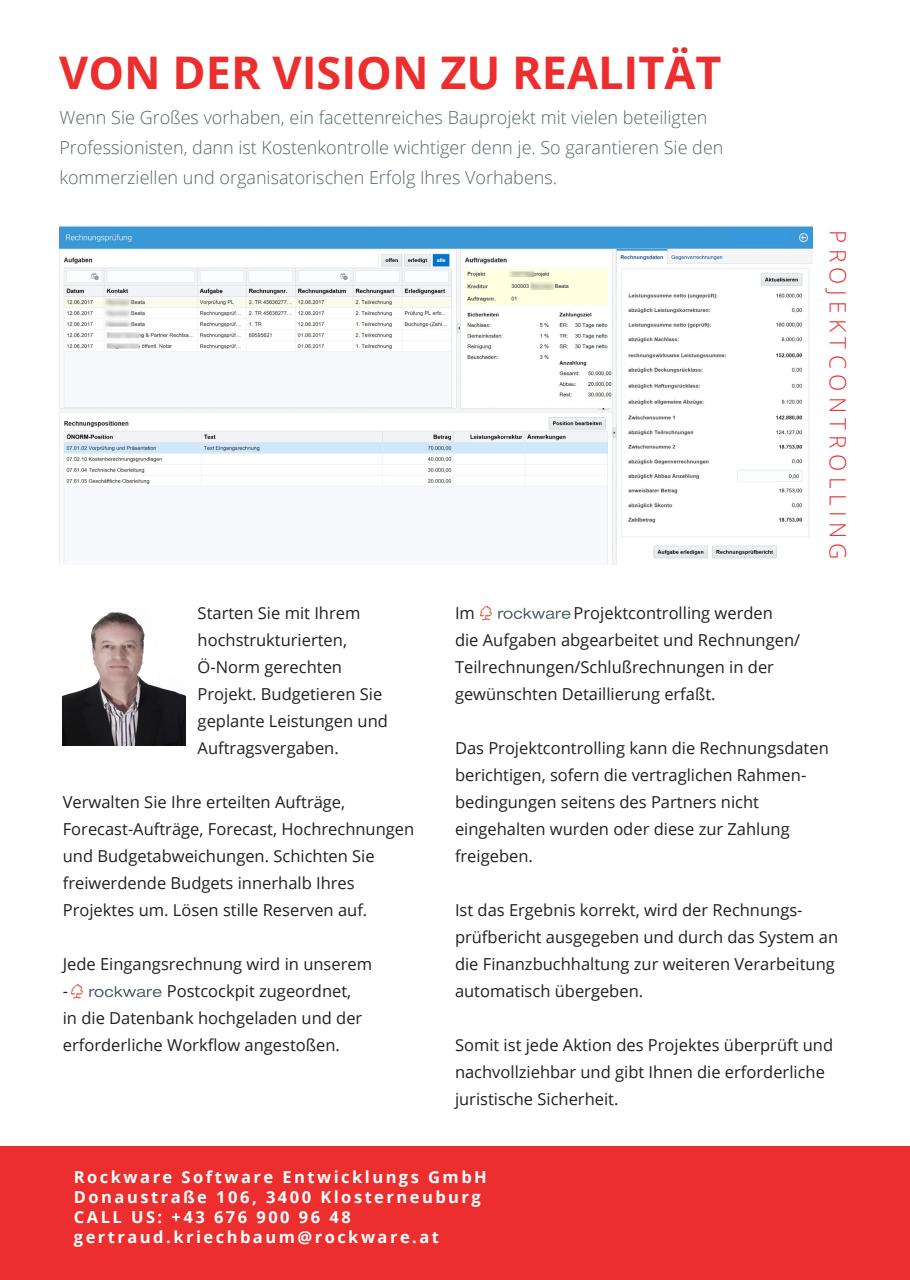
<style>
.page{position:relative;width:910px;height:1280px;background:#fff}
.page>*{position:absolute;margin:0;border:0;box-sizing:border-box;transform-origin:0 0}
.t1{font:700 45px "Open Sans";color:#ec2f2e}
.t2{font:300 22.5px "Open Sans";letter-spacing:.24em;color:#ec2f2e}
.t3{font:300 18px/30px "Open Sans";color:#56656d}
.t4{font:16.5px/27px "Open Sans";color:#231f20}
.t5{font:700 16.5px "Open Sans";letter-spacing:.15em;color:#fff}
</style>
<div class="page">
<div style="left:0;top:1146px;width:910px;height:134px;background:#ec2f2e"></div>
<img style="left:59px;top:225px;width:754px;height:339px">
<img style="left:63px;top:612px;width:122px;height:133px">
<svg style="left:71px;top:984px;width:12px;height:15px"></svg>
<svg style="left:89px;top:986px;width:73px;height:11px"></svg>
<svg style="left:480px;top:606px;width:12px;height:15px"></svg>
<svg style="left:498px;top:608px;width:73px;height:11px"></svg>
<p class="t1" style="left:59px;top:41px;width:664px">VON DER VISION ZU REALITÄT</p>
<p class="t3" style="left:59px;top:102px;width:666px">Wenn Sie Großes vorhaben, ein facettenreiches Bauprojekt mit vielen beteiligten<br>Professionisten, dann ist Kostenkontrolle wichtiger denn je. So garantieren Sie den kommerziellen und organisatorischen Erfolg Ihres Vorhabens.</p>
<p class="t2" style="left:853px;top:230px;width:331px;rotate:90deg">PROJEKTCONTROLLING</p>
<p class="t4" style="left:198px;top:599px;width:192px">Starten Sie mit Ihrem hochstrukturierten,<br>Ö-Norm gerechten<br>Projekt. Budgetieren Sie geplante Leistungen und<br>Auftragsvergaben.</p>
<p class="t4" style="left:63px;top:788px;width:353px">Verwalten Sie Ihre erteilten Aufträge, Forecast-Aufträge, Forecast, Hochrechnungen und Budgetabweichungen. Schichten Sie freiwerdende Budgets innerhalb Ihres</p>
<p class="t4" style="left:63px;top:896px;width:306px">Projektes um. Lösen stille Reserven auf.</p>
<p class="t4" style="left:63px;top:950px;width:311px">Jede Eingangsrechnung wird in unserem -</p>
<p class="t4" style="left:167px;top:977px;width:186px">Postcockpit zugeordnet,</p>
<p class="t4" style="left:63px;top:1004px;width:301px">in die Datenbank hochgeladen und der</p>
<p class="t4" style="left:63px;top:1031px;width:279px">erforderliche Workflow angestoßen.</p>
<p class="t4" style="left:455px;top:599px;width:347px;text-indent:119px">Projektcontrolling werden die Aufgaben abgearbeitet und Rechnungen/ Teilrechnungen/Schlußrechnungen in der gewünschten Detaillierung erfaßt.</p>
<p class="t4" style="left:455px;top:734px;width:375px">Das Projektcontrolling kann die Rechnungsdaten berichtigen, sofern die vertraglichen Rahmen&shy;bedingungen seitens des Partners nicht eingehalten wurden oder diese zur Zahlung freigeben.</p>
<p class="t4" style="left:455px;top:896px;width:385px">Ist das Ergebnis korrekt, wird der Rechnungs&shy;prüfbericht ausgegeben und durch das System an die Finanzbuchhaltung zur weiteren Verarbeitung automatisch übergeben.</p>
<p class="t4" style="left:455px;top:1031px;width:380px">Somit ist jede Aktion des Projektes überprüft und nachvollziehbar und gibt Ihnen die erforderliche juristische Sicherheit.</p>
<p class="t4" style="left:455px;top:599px;width:21px">Im</p>
<p class="t5" style="left:74px;top:1165px;width:414px">Rockware Software Entwicklungs GmbH</p>
<p class="t5" style="left:74px;top:1185px;width:408px">Donaustraße 106, 3400 Klosterneuburg</p>
<p class="t5" style="left:74px;top:1205px;width:278px">CALL US: +43 676 900 96 48</p>
<p class="t5" style="left:74px;top:1225px;width:367px">gertraud.kriechbaum@rockware.at</p>
</div>
